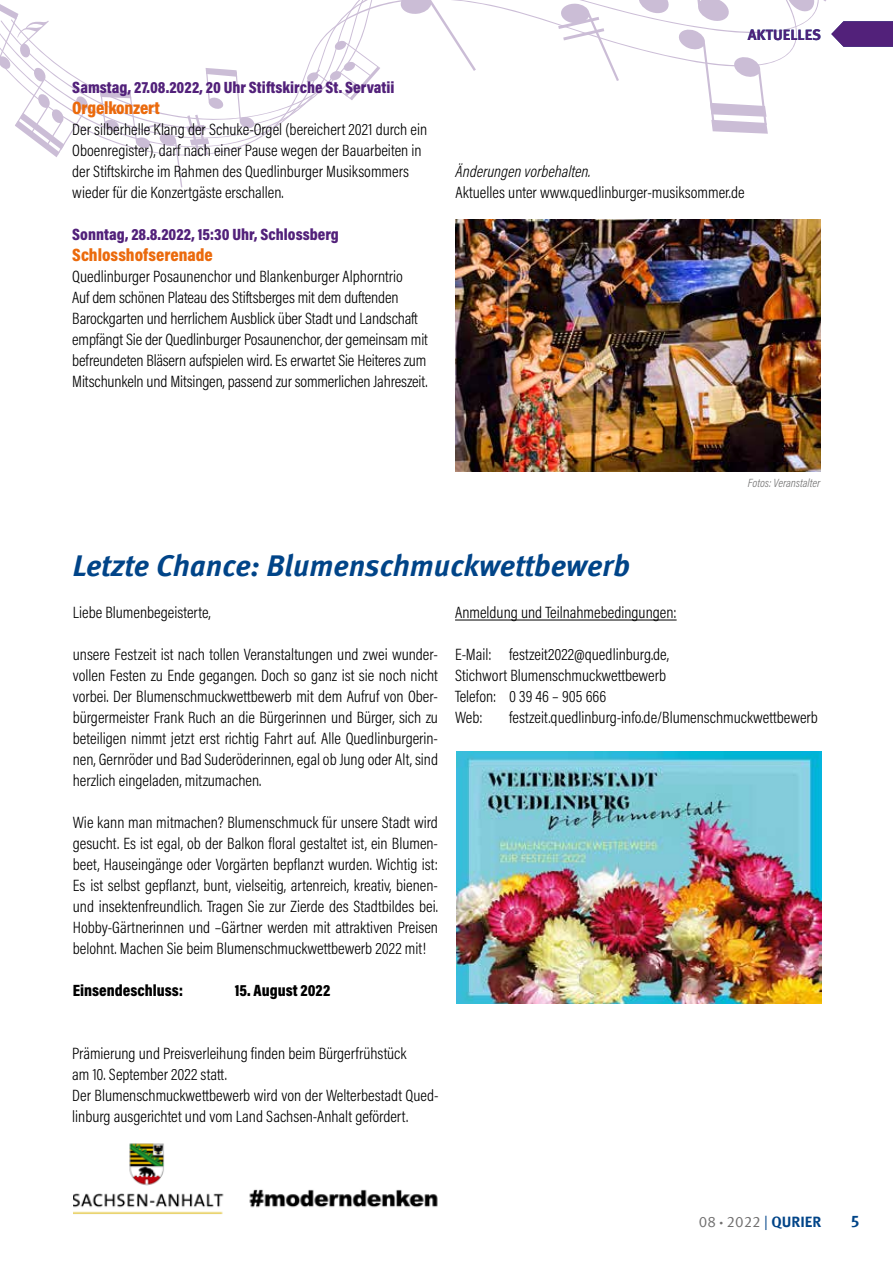
<style>
.page{position:relative;width:893px;height:1263px;background:#fff}
.page>*{position:absolute;margin:0;border:0;box-sizing:border-box;transform-origin:0 0}
.t1{font:italic 700 30px "Meta Offc Pro";color:#048}
.t2{font:900 18px "Acumin Pro Cond";color:#eb6a0c}
.t3{font:300 16.5px/21px "Acumin Pro Cond";color:#000}
.t4{font:900 16.5px "Acumin Pro Cond";color:#52217a}
.t5{font:900 16.5px "Acumin Pro Cond";color:#000}
.t6{font:italic 300 16.5px "Acumin Pro Cond";color:#000}
.t7{font:700 16.5px "Meta Offc Pro";color:#048}
.t8{font:15px "Meta Offc Pro Norm";color:#706f6f}
.t9{font:700 15px "Meta Offc Pro";color:#52217a}
.t10{font:italic 300 12px "Acumin Pro Cond";color:#706f6f}
.s1{font-family:"Myriad Pro";font-weight:300}
.s2{color:#048}
.s3{font-family:"Meta Offc Pro";font-weight:700;color:#048}
</style>
<div class="page">
<svg style="left:34px;top:140px;width:222px;height:6px"></svg>
<svg style="left:0;top:4px;width:768px;height:136px"></svg>
<svg style="left:11px;top:0;width:815px;height:133px"></svg>
<img style="left:455px;top:219px;width:366px;height:252px">
<img style="left:456px;top:752px;width:365px;height:252px">
<hr style="left:455px;top:620px;width:222px;height:1px;background:#000">
<img style="left:73px;top:1143px;width:365px;height:71px">
<svg style="left:831px;top:21px;width:62px;height:26px;background:#633888"></svg>
<p class="t4" style="left:72px;top:77px;width:324px">Samstag, 27.08.2022, 20 Uhr Stiftskirche St. Servatii</p>
<p class="t2" style="left:72px;top:96px;width:89px">Orgelkonzert</p>
<p class="t3" style="left:72px;top:119px;width:356px">Der silberhelle Klang der Schuke-Orgel (bereichert 2021 durch ein Oboenregister), darf nach einer Pause wegen der Bauarbeiten in der Stiftskirche im Rahmen des Quedlinburger Musiksommers wieder für die Konzertgäste erschallen.</p>
<p class="t4" style="left:72px;top:224px;width:268px">Sonntag, 28.8.2022, 15:30 Uhr, Schlossberg</p>
<p class="t2" style="left:72px;top:243px;width:142px">Schlosshofserenade</p>
<p class="t3" style="left:72px;top:266px;width:357px">Quedlinburger Posaunenchor und Blankenburger Alphorntrio<br>Auf dem schönen Plateau des Stiftsberges mit dem duftenden Barockgarten und herrlichem Ausblick über Stadt und Landschaft empfängt Sie der Quedlinburger Posaunenchor, der gemeinsam mit befreundeten Bläsern aufspielen wird. Es erwartet Sie Heiteres zum Mitschunkeln und Mitsingen, passend zur sommerlichen Jahreszeit.</p>
<p class="t9" style="left:748px;top:23px;width:75px">AKTUELLES</p>
<p class="t6" style="left:455px;top:161px;width:137px">Änderungen vorbehalten.</p>
<p class="t3" style="left:455px;top:182px;width:291px">Aktuelles unter www.quedlinburger-musiksommer.de</p>
<p class="t10" style="left:748px;top:475px;width:74px">Fotos: Veranstalter</p>
<h1 class="t1" style="left:73px;top:542px;width:559px">Letzte Chance: Blumenschmuckwettbewerb</h1>
<p class="t3" style="left:73px;top:602px;width:139px">Liebe Blumenbegeisterte,</p>
<p class="t3" style="left:73px;top:644px;width:367px;text-align:justify">unsere Festzeit ist nach tollen Veranstaltungen und zwei wunder&shy;vollen Festen zu Ende gegangen. Doch so ganz ist sie noch nicht vorbei. Der Blumenschmuckwettbewerb mit dem Aufruf von Ober&shy;bürgermeister Frank Ruch an die Bürgerinnen und Bürger, sich zu beteiligen nimmt jetzt erst richtig Fahrt auf. Alle Quedlinburgerin&shy;nen, Gernröder und Bad Suderöderinnen, egal ob Jung oder Alt, sind herzlich eingeladen, mitzumachen.</p>
<p class="t3" style="left:73px;top:812px;width:367px;text-align:justify">Wie kann man mitmachen? Blumenschmuck für unsere Stadt wird gesucht. Es ist egal, ob der Balkon floral gestaltet ist, ein Blumen&shy;beet, Hauseingänge oder Vorgärten bepflanzt wurden. Wichtig ist:<br>Es ist selbst gepflanzt, bunt, vielseitig, artenreich, kreativ, bienen&shy;und insektenfreundlich. Tragen Sie zur Zierde des Stadtbildes bei.<br>Hobby-Gärtnerinnen und –Gärtner werden mit attraktiven Preisen belohnt. Machen Sie beim Blumenschmuckwettbewerb 2022 mit!</p>
<p class="t5" style="left:73px;top:980px;width:112px">Einsendeschluss:</p>
<p class="t5" style="left:235px;top:980px;width:97px">15. August 2022</p>
<p class="t3" style="left:455px;top:602px;width:223px">Anmeldung und Teilnahmebedingungen:</p>
<p class="t3" style="left:455px;top:644px;width:215px">E-Mail: festzeit2022@quedlinburg.de,<br>Stichwort Blumenschmuckwettbewerb<br>Telefon: 0 39 46 – 905 666<br>Web:</p>
<p class="t3" style="left:509px;top:707px;width:310px">festzeit.quedlinburg-info.de/Blumenschmuckwettbewerb</p>
<p class="t3" style="left:72px;top:1043px;width:368px">Prämierung und Preisverleihung finden beim Bürgerfrühstück<br>am 10. September 2022 statt.<br>Der Blumenschmuckwettbewerb wird von der Welterbestadt Qued&shy;linburg ausgerichtet und vom Land Sachsen-Anhalt gefördert.</p>
<p class="t8" style="left:699px;top:1210px;width:124px">08 <span class="s1">•</span> 2022 <span class="s2">|</span> <span class="s3">QURIER</span></p>
<p class="t7" style="left:850px;top:1209px;width:11px">5</p>
</div>
